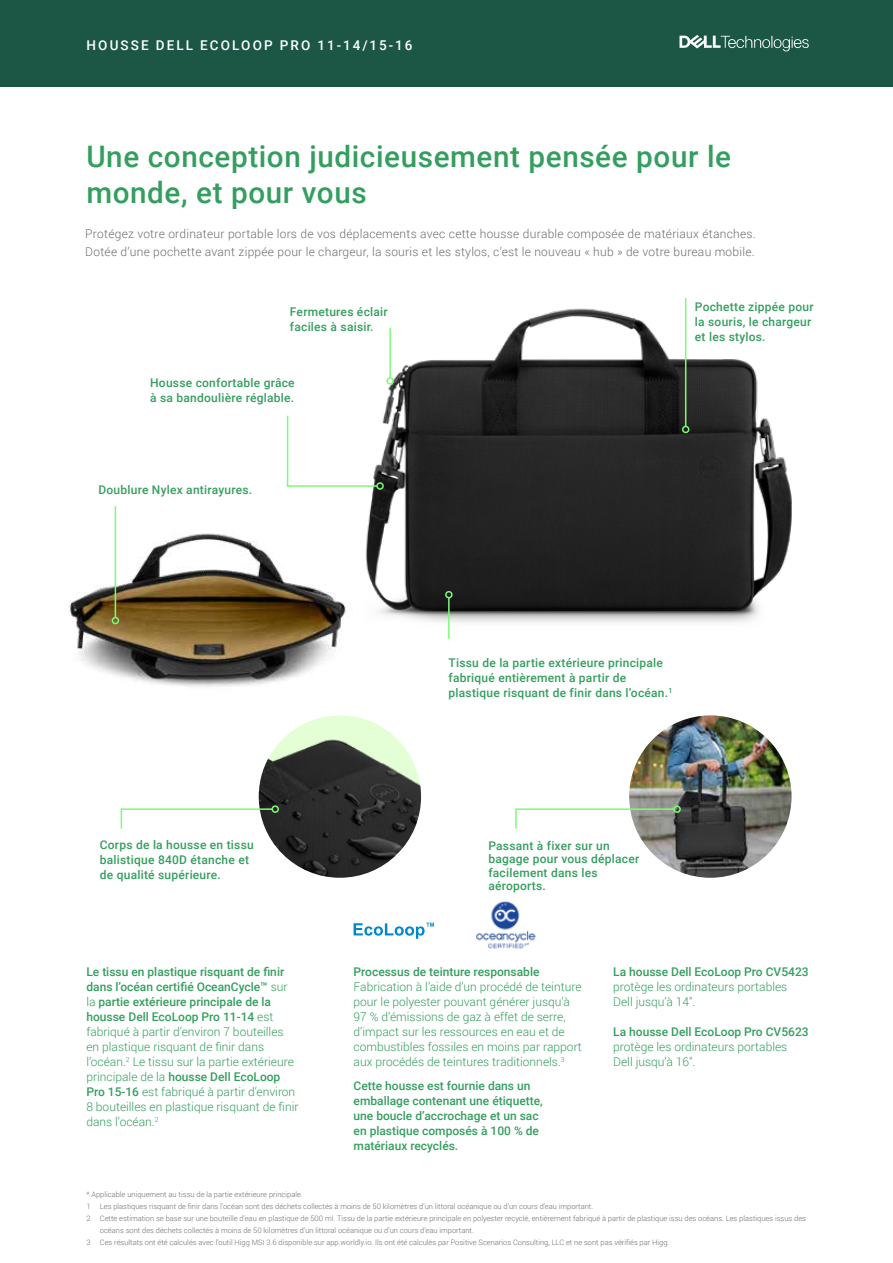
<style>
.page{position:relative;width:893px;height:1263px;background:#fff}
.page>*{position:absolute;margin:0;border:0;box-sizing:border-box;transform-origin:0 0}
.t1{font:500 29.7px/35.5px "Roboto";letter-spacing:.02em;color:#349e5f}
.t2{font:500 13.5px "Roboto";letter-spacing:.155em;color:#fff}
.t3{font:300 12px/15px "Roboto";color:#349e5f}
.t4{font:500 12px/15px "Roboto";letter-spacing:.02em;color:#349e5f}
.t5{font:500 12px/15px "Roboto";color:#349e5f}
.t6{font:300 12px/18px "Roboto";letter-spacing:.02em;color:#6e6e6e}
.t7{font:300 7.5px "Roboto";color:#6e6e6e}
.t8{font:300 6.15px "Roboto";color:#6e6e6e}
.s1{font-weight:500}
</style>
<div class="page">
<div style="left:0;top:0;width:893px;height:86px;background:#1b5744"></div>
<img style="left:369px;top:298px;width:423px;height:325px">
<img style="left:259px;top:727px;width:162px;height:151px">
<img style="left:629px;top:715px;width:162px;height:163px;border-radius:81px">
<img style="left:68px;top:515px;width:313px;height:224px">
<hr style="left:448px;top:598px;width:2px;height:41px;background:#7bfc76">
<div style="left:445px;top:591px;width:8px;height:7px;border:2px solid #7bfc76;border-radius:50%"></div>
<hr style="left:389px;top:328px;width:2px;height:50px;background:#7bfc76">
<div style="left:386px;top:377px;width:8px;height:8px;border:2px solid #7bfc76;border-radius:50%"></div>
<hr style="left:115px;top:506px;width:1px;height:111px;background:#7bfc76">
<div style="left:112px;top:617px;width:7px;height:7px;border:2px solid #7bfc76;border-radius:50%"></div>
<svg style="left:120px;top:808px;width:154px;height:22px"></svg>
<div style="left:271px;top:805px;width:8px;height:8px;border:2px solid #7bfc76;border-radius:50%"></div>
<svg style="left:286px;top:414px;width:92px;height:73px"></svg>
<div style="left:376px;top:482px;width:8px;height:8px;border:2px solid #7bfc76;border-radius:50%"></div>
<svg style="left:354px;top:923px;width:80px;height:16px"></svg>
<img style="left:476px;top:901px;width:60px;height:48px">
<svg style="left:515px;top:808px;width:161px;height:22px"></svg>
<div style="left:673px;top:805px;width:8px;height:8px;border:2px solid #7bfc76;border-radius:50%"></div>
<hr style="left:685px;top:298px;width:1px;height:128px;background:#7bfc76">
<div style="left:682px;top:426px;width:7px;height:7px;border:2px solid #7bfc76;border-radius:50%"></div>
<svg style="left:679px;top:35px;width:130px;height:16px"></svg>
<p class="t2" style="left:87px;top:36px;width:327px">HOUSSE DELL ECOLOOP PRO 11-14/15-16</p>
<h1 class="t1" style="left:86px;top:138px;width:646px">Une conception judicieusement pensée pour le monde, et pour vous</h1>
<p class="t6" style="left:85px;top:224px;width:672px">Protégez votre ordinateur portable lors de vos déplacements avec cette housse durable composée de matériaux étanches.<br>Dotée d’une pochette avant zippée pour le chargeur, la souris et les stylos, c’est le nouveau « hub » de votre bureau mobile.</p>
<p class="t4" style="left:290px;top:304px;width:99px">Fermetures éclair faciles à saisir.</p>
<p class="t4" style="left:150px;top:374px;width:146px">Housse confortable grâce à sa bandoulière réglable.</p>
<p class="t4" style="left:98px;top:482px;width:155px">Doublure Nylex antirayures.</p>
<p class="t4" style="left:695px;top:299px;width:120px">Pochette zippée pour la souris, le chargeur et les stylos.</p>
<p class="t4" style="left:449px;top:654px;width:225px">Tissu de la partie extérieure principale fabriqué entièrement à partir de plastique risquant de finir dans l’océan.<sup>1</sup></p>
<p class="t4" style="left:100px;top:837px;width:155px">Corps de la housse en tissu balistique 840D étanche et de qualité supérieure.</p>
<p class="t4" style="left:488px;top:838px;width:152px;line-height:13.5px">Passant à fixer sur un bagage pour vous déplacer facilement dans les aéroports.</p>
<p class="t3" style="left:86px;top:964px;width:214px"><span class="s1">Le tissu en plastique risquant de finir dans l’océan certifié OceanCycle™</span> sur la <span class="s1">partie extérieure principale de la housse Dell EcoLoop Pro 11-14</span> est fabriqué à partir d’environ 7 bouteilles en plastique risquant de finir dans l’océan.<sup>2</sup> Le tissu sur la partie extérieure principale de la <span class="s1">housse Dell EcoLoop Pro 15-16</span> est fabriqué à partir d’environ 8 bouteilles en plastique risquant de finir dans l’océan.<sup>2</sup></p>
<p class="t8" style="left:527px;top:940px;width:4px">*</p>
<p class="t5" style="left:354px;top:964px;width:187px">Processus de teinture responsable</p>
<p class="t3" style="left:354px;top:979px;width:230px">Fabrication à l’aide d’un procédé de teinture pour le polyester pouvant générer jusqu’à 97 % d’émissions de gaz à effet de serre, d’impact sur les ressources en eau et de combustibles fossiles en moins par rapport aux procédés de teintures traditionnels.<sup>3</sup></p>
<p class="t5" style="left:354px;top:1077px;width:191px">Cette housse est fournie dans un emballage contenant une étiquette, une boucle d’accrochage et un sac en plastique composés à 100 % de matériaux recyclés.</p>
<p class="t5" style="left:613px;top:964px;width:197px">La housse Dell EcoLoop Pro CV5423</p>
<p class="t3" style="left:613px;top:979px;width:176px">protège les ordinateurs portables<br>Dell jusqu’à 14".</p>
<p class="t5" style="left:613px;top:1024px;width:197px">La housse Dell EcoLoop Pro CV5623</p>
<p class="t3" style="left:613px;top:1039px;width:176px">protège les ordinateurs portables<br>Dell jusqu’à 16".</p>
<p class="t7" style="left:86px;top:1189px;width:218px">* Applicable uniquement au tissu de la partie extérieure principale.</p>
<p class="t7" style="left:86px;top:1201px;width:508px">1 Les plastiques risquant de finir dans l’océan sont des déchets collectés à moins de 50 kilomètres d’un littoral océanique ou d’un cours d’eau important.</p>
<p class="t7" style="left:86px;top:1213px;width:721px">2 Cette estimation se base sur une bouteille d’eau en plastique de 500 ml. Tissu de la partie extérieure principale en polyester recyclé, entièrement fabriqué à partir de plastique issu des océans. Les plastiques issus des</p>
<p class="t7" style="left:100px;top:1225px;width:375px">océans sont des déchets collectés à moins de 50 kilomètres d’un littoral océanique ou d’un cours d’eau important.</p>
<p class="t7" style="left:86px;top:1237px;width:584px">3 Ces résultats ont été calculés avec l’outil Higg MSI 3.6 disponible sur app.worldly.io. Ils ont été calculés par Positive Scenarios Consulting, LLC et ne sont pas vérifiés par Higg.</p>
</div>
